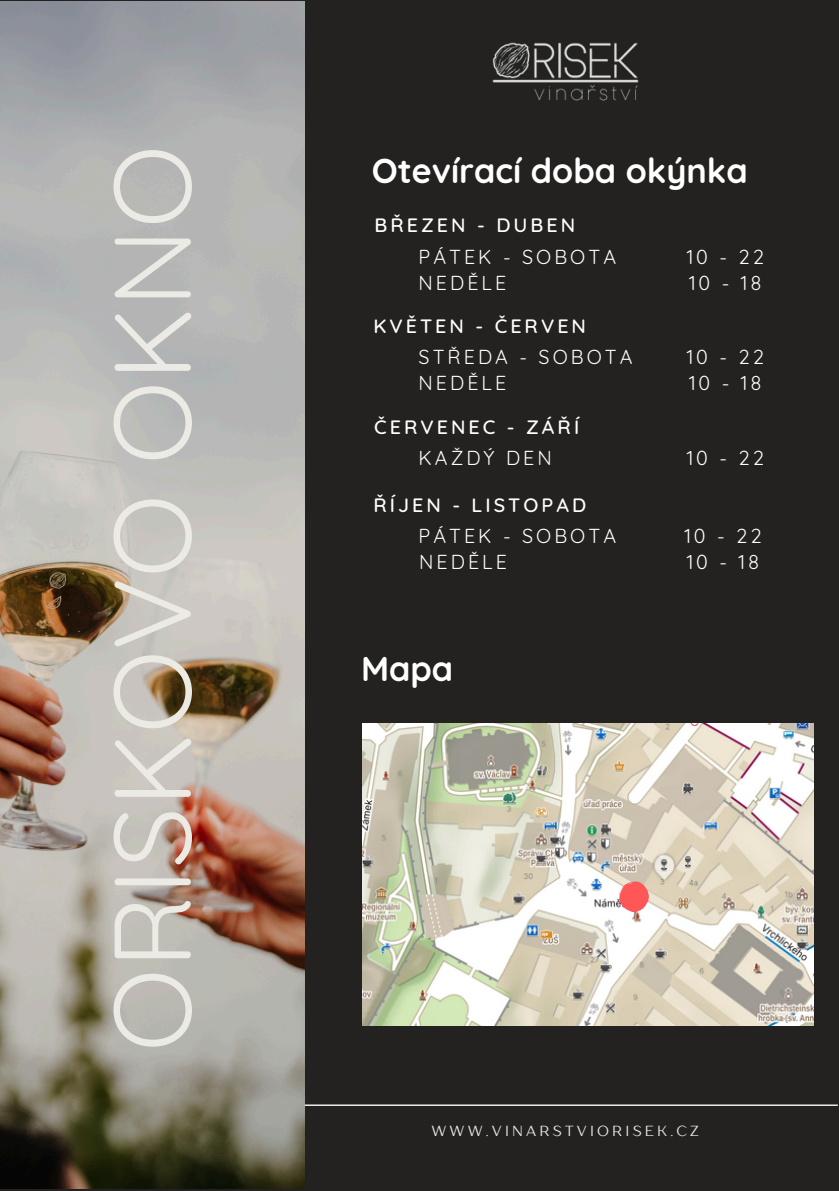
<style>
.page{position:relative;width:839px;height:1191px;background:#fff}
.page>*{position:absolute;margin:0;border:0;box-sizing:border-box;transform-origin:0 0}
.t1{font:109px "Quicksand";color:#ebeae4}
.t2{font:700 34.4px "Quicksand";color:#fff}
.t3{font:19.8px "Quicksand";letter-spacing:.155em;color:#fff}
.t4{font:500 19.8px "Quicksand";letter-spacing:.155em;color:#fff}
.t5{font:14.6px "TT Drugs";letter-spacing:.22em;color:#ebeae4}
</style>
<div class="page">
<div style="left:0;top:0;width:838px;height:1191px;background:#232220"></div>
<img style="left:0;top:2px;width:304px;height:1186px">
<hr style="left:305px;top:1104px;width:532px;height:2px;background:#edebe8">
<img style="left:492px;top:42px;width:147px;height:59px">
<img style="left:363px;top:724px;width:450px;height:301px">
<svg style="left:619px;top:881px;width:30px;height:31px"></svg>
<p class="t1" style="left:82px;top:1052px;width:909px;rotate:-90deg">ORISKOVO OKNO</p>
<p class="t2" style="left:372px;top:148px;width:377px">Otevírací doba okýnka</p>
<h2 class="t4" style="left:374px;top:213px;width:202px">BŘEZEN - DUBEN</h2>
<h3 class="t3" style="left:418px;top:244px;width:199px">PÁTEK - SOBOTA</h3>
<h4 class="t3" style="left:686px;top:244px;width:79px">10 - 22</h4>
<h4 class="t3" style="left:418px;top:270px;width:89px">NEDĚLE</h4>
<h4 class="t3" style="left:689px;top:270px;width:74px">10 - 18</h4>
<h4 class="t4" style="left:373px;top:313px;width:214px">KVĚTEN - ČERVEN</h4>
<h3 class="t3" style="left:418px;top:344px;width:215px">STŘEDA - SOBOTA</h3>
<h4 class="t3" style="left:686px;top:344px;width:79px">10 - 22</h4>
<h4 class="t3" style="left:418px;top:370px;width:89px">NEDĚLE</h4>
<h4 class="t4" style="left:374px;top:414px;width:206px">ČERVENEC - ZÁŘÍ</h4>
<h4 class="t3" style="left:418px;top:445px;width:135px">KAŽDÝ DEN</h4>
<h3 class="t3" style="left:686px;top:445px;width:79px">10 - 22</h3>
<h4 class="t4" style="left:373px;top:492px;width:214px">ŘÍJEN - LISTOPAD</h4>
<h4 class="t3" style="left:418px;top:523px;width:199px">PÁTEK - SOBOTA</h4>
<h3 class="t3" style="left:684px;top:523px;width:79px">10 - 22</h3>
<h4 class="t3" style="left:419px;top:549px;width:89px">NEDĚLE</h4>
<h4 class="t3" style="left:689px;top:370px;width:74px">10 - 18</h4>
<h4 class="t3" style="left:686px;top:549px;width:74px">10 - 18</h4>
<h4 class="t2" style="left:361px;top:647px;width:94px">Mapa</h4>
<h1 class="t5" style="left:431px;top:1122px;width:269px">WWW.VINARSTVIORISEK.CZ</h1>
</div>
